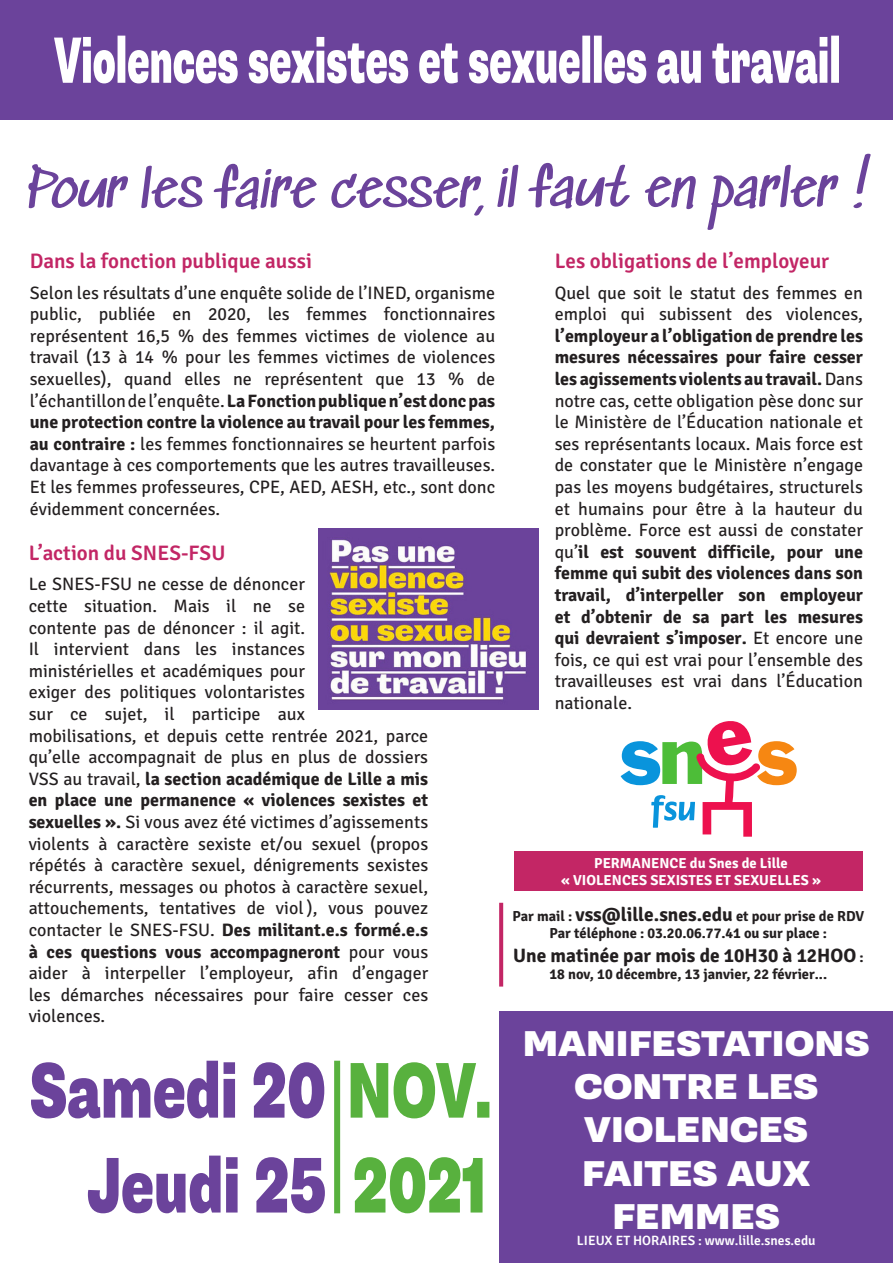
<style>
.page{position:relative;width:893px;height:1263px;background:#fff}
.page>*{position:absolute;margin:0;border:0;box-sizing:border-box;transform-origin:0 0}
.t1{font:900 36px/43.2px "Supria Sans";color:#fff}
.t2{font:600 21px "Signika Negative";color:#c22665}
.t3{font:700 19.35px "Signika Negative";color:#231f20}
.t4{font:18px/21.6px "Signika Negative";color:#231f20;text-align:justify}
.t5{font:700 14.55px "Signika Negative";color:#231f20}
.t6{font:700 14.55px "Signika Negative";color:#fff}
.t7{font:600 13.5px "Signika Negative";color:#fff}
.s1{font-weight:700}
.s2{font-size:19.35px}
.s3{font-size:14.55px}
</style>
<div class="page">
<div style="left:0;top:0;width:893px;height:119px;background:#6b439b"></div>
<svg style="left:54px;top:36px;width:785px;height:47px"></svg>
<svg style="left:497px;top:154px;width:374px;height:76px"></svg>
<svg style="left:28px;top:164px;width:456px;height:52px"></svg>
<div style="left:500px;top:1011px;width:393px;height:252px;background:#6b439b"></div>
<img style="left:318px;top:528px;width:220px;height:181px">
<svg style="left:621px;top:721px;width:176px;height:116px"></svg>
<div style="left:514px;top:851px;width:349px;height:40px;background:#c32665"></div>
<svg style="left:499px;top:903px;width:4px;height:83px"></svg>
<svg style="left:355px;top:1157px;width:127px;height:56px"></svg>
<svg style="left:351px;top:1062px;width:138px;height:56px"></svg>
<svg style="left:88px;top:1155px;width:237px;height:58px"></svg>
<svg style="left:31px;top:1061px;width:293px;height:57px"></svg>
<div style="left:334px;top:1061px;width:6px;height:152px;background:#58b13e"></div>
<p class="t2" style="left:30px;top:249px;width:284px">Dans la fonction publique aussi</p>
<p class="t4" style="left:30px;top:282px;width:467px">Selon les résultats d’une enquête solide de l’INED, organisme public, publiée en 2020, les femmes fonctionnaires représentent 16,5 % des femmes victimes de violence au travail (13 à 14 % pour les femmes victimes de violences sexuelles), quand elles ne représentent que 13 % de l’échantillon de l’enquête. <span class="s1">La Fonction publique n’est donc pas une protection contre la violence au travail pour les femmes, au contraire :</span> les femmes fonctionnaires se heurtent parfois davantage à ces comportements que les autres travailleuses.<br>Et les femmes professeures, CPE, AED, AESH, etc., sont donc évidemment concernées.</p>
<p class="t2" style="left:29px;top:541px;width:198px">L’action du SNES-FSU</p>
<p class="t4" style="left:29px;top:574px;width:401px;text-align:left">Le SNES-FSU ne cesse de dénoncer<br>cette situation. Mais il ne se<br>contente pas de dénoncer : il agit.<br>Il intervient dans les instances<br>ministérielles et académiques pour<br>exiger des politiques volontaristes<br>sur ce sujet, il participe aux<br>mobilisations, et depuis cette rentrée 2021, parce qu’elle accompagnait de plus en plus de dossiers VSS au travail, <span class="s1">la section académique de Lille a mis en place une permanence « violences sexistes et sexuelles ».</span> Si vous avez été victimes d’agissements violents à caractère sexiste et/ou sexuel (propos répétés à caractère sexuel, dénigrements sexistes récurrents, messages ou photos à caractère sexuel, attouchements, tentatives de viol…), vous pouvez contacter le SNES-FSU. <span class="s1">Des militant.e.s formé.e.s à ces questions vous accompagneront</span> pour vous aider à interpeller l’employeur, afin d’engager les démarches nécessaires pour faire cesser ces violences.</p>
<p class="t2" style="left:555px;top:249px;width:276px">Les obligations de l’employeur</p>
<p class="t4" style="left:555px;top:282px;width:310px">Quel que soit le statut des femmes en emploi qui subissent des violences, <span class="s1">l’employeur a l’obligation de prendre les mesures nécessaires pour faire cesser les agissements violents au travail.</span> Dans notre cas, cette obligation pèse donc sur le Ministère de l’Éducation nationale et ses représentants locaux. Mais force est de constater que le Ministère n’engage pas les moyens budgétaires, structurels et humains pour être à la hauteur du problème. Force est aussi de constater qu’<span class="s1">il est souvent difficile, pour une femme qui subit des violences dans son travail, d’interpeller son employeur et d’obtenir de sa part les mesures qui devraient s’imposer.</span> Et encore une fois, ce qui est vrai pour l’ensemble des travailleuses est vrai dans l’Éducation nationale.</p>
<p class="t6" style="left:594px;top:854px;width:195px">PERMANENCE du Snes de Lille</p>
<p class="t6" style="left:561px;top:871px;width:261px">« VIOLENCES SEXISTES ET SEXUELLES »</p>
<p class="t5" style="left:512px;top:907px;width:353px">Par mail : <span class="s2">vss@lille.snes.edu</span> et pour prise de RDV</p>
<p class="t5" style="left:550px;top:925px;width:279px">Par téléphone : 03.20.06.77.41 ou sur place :</p>
<p class="t3" style="left:513px;top:943px;width:352px">Une matinée par mois de 10H30 à 12HOO <span class="s3">:</span></p>
<p class="t5" style="left:550px;top:965px;width:279px">18 nov, 10 décembre, 13 janvier, 22 février...</p>
<p class="t1" style="left:523px;top:1023px;width:349px">MANIFESTATIONS</p>
<p class="t1" style="left:574px;top:1066px;width:246px">CONTRE LES<br>VIOLENCES</p>
<p class="t1" style="left:582px;top:1153px;width:230px;text-align:center">FAITES AUX<br>FEMMES</p>
<p class="t7" style="left:577px;top:1232px;width:240px">LIEUX ET HORAIRES : www.lille.snes.edu</p>
</div>
